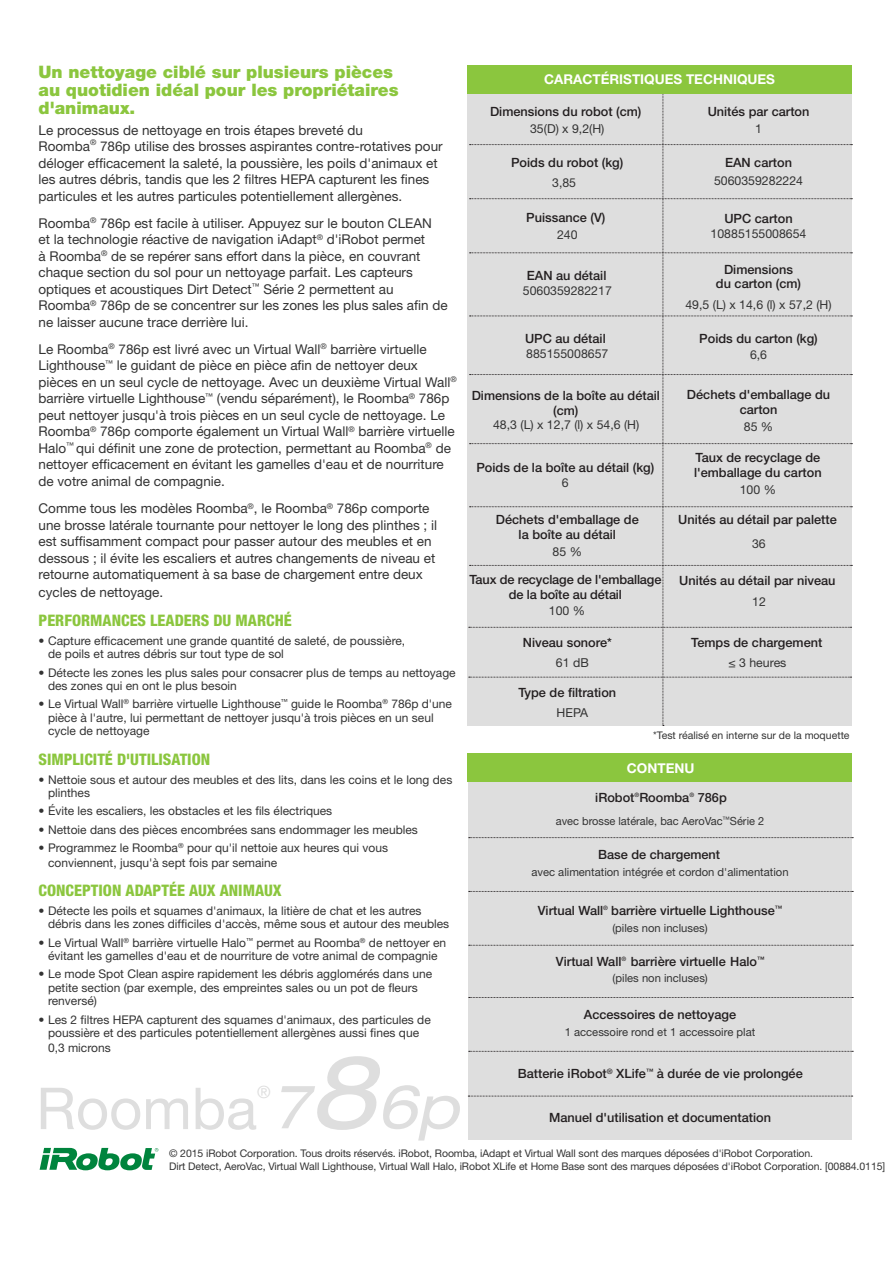
<style>
.page{position:relative;width:893px;height:1263px;background:#fff}
.page>*{position:absolute;margin:0;border:0;box-sizing:border-box;transform-origin:0 0}
.t1{font:57.9px "Helvetica Neue LT Pro";color:#dedede}
.t2{font:900 17.25px/18px "Helvetica Neue LT Pro";color:#8bc63e}
.t3{font:16.95px "Helvetica Neue LT Pro";color:#dedede}
.t4{font:800 condensed 15.9px "Helvetica Neue LT Pro";color:#8bc63e}
.t5{font:13.5px/16.5px "Helvetica Neue LT Pro";color:#333}
.t6{font:700 13.5px "Helvetica Neue LT Pro";color:#fff}
.t7{font:500 12.75px/15px "Helvetica Neue LT Pro";color:#231f20;text-align:center}
.t8{font:12.3px "Helvetica Neue LT Pro";color:#333}
.t9{font:12px/13.5px "Helvetica Neue LT Pro";color:#333}
.t10{font:11.25px "Helvetica Neue LT Pro";color:#333}
.t11{font:10.5px/12.8px "Helvetica Neue LT Pro";letter-spacing:-.005em;color:#333}
.s1{font-style:italic;font-stretch:expanded;font-size:60.75px}
.s2{font-style:italic;font-stretch:expanded;font-size:101.55px}
</style>
<div class="page">
<div style="left:468px;top:782px;width:384px;height:357px;background:#dedede"></div>
<svg style="left:469px;top:837px;width:384px;height:1px"></svg>
<svg style="left:469px;top:891px;width:384px;height:1px"></svg>
<svg style="left:469px;top:945px;width:384px;height:1px"></svg>
<svg style="left:469px;top:997px;width:384px;height:1px"></svg>
<svg style="left:469px;top:1051px;width:384px;height:1px"></svg>
<div style="left:467px;top:65px;width:385px;height:29px;background:#8bc63e"></div>
<svg style="left:468px;top:1096px;width:385px;height:1px"></svg>
<div style="left:467px;top:753px;width:385px;height:29px;background:#8bc63e"></div>
<div style="left:469px;top:94px;width:383px;height:632px;background:#dedede"></div>
<svg style="left:40px;top:1148px;width:118px;height:22px"></svg>
<p class="t2" style="left:39px;top:63px;width:362px">Un nettoyage ciblé sur plusieurs pièces au quotidien idéal pour les propriétaires d'animaux.</p>
<p class="t5" style="left:39px;top:121px;width:406px">Le processus de nettoyage en trois étapes breveté du<br>Roomba<sup>®</sup> 786p utilise des brosses aspirantes contre-rotatives pour déloger efficacement la saleté, la poussière, les poils d'animaux et les autres débris, tandis que les 2 filtres HEPA capturent les fines particules et les autres particules potentiellement allergènes.</p>
<p class="t5" style="left:39px;top:215px;width:411px">Roomba<sup>®</sup> 786p est facile à utiliser. Appuyez sur le bouton CLEAN<br>et la technologie réactive de navigation iAdapt<sup>®</sup> d'iRobot permet<br>à Roomba<sup>®</sup> de se repérer sans effort dans la pièce, en couvrant chaque section du sol pour un nettoyage parfait. Les capteurs optiques et acoustiques Dirt Detect<sup>™</sup> Série 2 permettent au Roomba<sup>®</sup> 786p de se concentrer sur les zones les plus sales afin de ne laisser aucune trace derrière lui.</p>
<p class="t5" style="left:39px;top:341px;width:420px">Le Roomba<sup>®</sup> 786p est livré avec un Virtual Wall<sup>®</sup> barrière virtuelle Lighthouse<sup>™</sup> le guidant de pièce en pièce afin de nettoyer deux pièces en un seul cycle de nettoyage. Avec un deuxième Virtual Wall<sup>® </sup>barrière virtuelle Lighthouse<sup>™</sup> (vendu séparément), le Roomba<sup>®</sup> 786p peut nettoyer jusqu'à trois pièces en un seul cycle de nettoyage. Le Roomba<sup>®</sup> 786p comporte également un Virtual Wall<sup>®</sup> barrière virtuelle Halo<sup>™</sup> qui définit une zone de protection, permettant au Roomba<sup>®</sup> de nettoyer efficacement en évitant les gamelles d'eau et de nourriture de votre animal de compagnie.</p>
<p class="t5" style="left:39px;top:500px;width:400px">Comme tous les modèles Roomba<sup>®</sup>, le Roomba<sup>®</sup> 786p comporte une brosse latérale tournante pour nettoyer le long des plinthes ; il est suffisamment compact pour passer autour des meubles et en dessous ; il évite les escaliers et autres changements de niveau et retourne automatiquement à sa base de chargement entre deux cycles de nettoyage.</p>
<p class="t4" style="left:39px;top:610px;width:255px">PERFORMANCES LEADERS DU MARCHÉ</p>
<p class="t9" style="left:48px;top:633px;width:359px;text-indent:-10px">• Capture efficacement une grande quantité de saleté, de poussière, de poils et autres débris sur tout type de sol</p>
<p class="t9" style="left:48px;top:665px;width:409px;text-indent:-10px">• Détecte les zones les plus sales pour consacrer plus de temps au nettoyage des zones qui en ont le plus besoin</p>
<p class="t9" style="left:48px;top:697px;width:405px;text-indent:-10px">• Le Virtual Wall<sup>®</sup> barrière virtuelle Lighthouse<sup>™</sup> guide le Roomba<sup>®</sup> 786p d'une pièce à l'autre, lui permettant de nettoyer jusqu'à trois pièces en un seul cycle de nettoyage</p>
<p class="t4" style="left:39px;top:749px;width:173px">SIMPLICITÉ D'UTILISATION</p>
<p class="t9" style="left:48px;top:772px;width:406px;text-indent:-10px">• Nettoie sous et autour des meubles et des lits, dans les coins et le long des plinthes</p>
<p class="t9" style="left:39px;top:804px;width:295px">• Évite les escaliers, les obstacles et les fils électriques</p>
<p class="t9" style="left:39px;top:822px;width:381px">• Nettoie dans des pièces encombrées sans endommager les meubles</p>
<p class="t9" style="left:48px;top:840px;width:342px;line-height:14.7px;text-indent:-10px">• Programmez le Roomba<sup>®</sup> pour qu'il nettoie aux heures qui vous conviennent, jusqu'à sept fois par semaine</p>
<p class="t4" style="left:39px;top:881px;width:245px">CONCEPTION ADAPTÉE AUX ANIMAUX</p>
<p class="t9" style="left:48px;top:904px;width:403px;text-indent:-10px">• Détecte les poils et squames d'animaux, la litière de chat et les autres débris dans les zones difficiles d'accès, même sous et autour des meubles</p>
<p class="t9" style="left:39px;top:935px;width:409px;text-align:center">• Le Virtual Wall<sup>®</sup> barrière virtuelle Halo<sup>™</sup> permet au Roomba<sup>®</sup> de nettoyer en évitant les gamelles d'eau et de nourriture de votre animal de compagnie</p>
<p class="t9" style="left:48px;top:967px;width:386px;text-indent:-10px">• Le mode Spot Clean aspire rapidement les débris agglomérés dans une petite section (par exemple, des empreintes sales ou un pot de fleurs renversé)</p>
<p class="t9" style="left:39px;top:1012px;width:394px;text-align:center">• Les 2 filtres HEPA capturent des squames d'animaux, des particules de poussière et des particules potentiellement allergènes aussi fines que</p>
<p class="t9" style="left:48px;top:1041px;width:64px">0,3 microns</p>
<p class="t6" style="left:544px;top:71px;width:232px">CARACTÉRISTIQUES TECHNIQUES</p>
<p class="t7" style="left:490px;top:103px;width:153px">Dimensions du robot (cm)</p>
<p class="t8" style="left:530px;top:121px;width:76px">35(D) x 9,2(H)</p>
<p class="t7" style="left:511px;top:155px;width:114px">Poids du robot (kg)</p>
<p class="t8" style="left:552px;top:175px;width:25px">3,85</p>
<p class="t7" style="left:526px;top:210px;width:81px">Puissance (V)</p>
<p class="t8" style="left:557px;top:227px;width:22px">240</p>
<p class="t7" style="left:527px;top:267px;width:81px">EAN au détail</p>
<p class="t8" style="left:523px;top:283px;width:91px">5060359282217</p>
<p class="t7" style="left:525px;top:331px;width:82px">UPC au détail</p>
<p class="t8" style="left:526px;top:347px;width:84px">885155008657</p>
<p class="t7" style="left:472px;top:388px;width:190px">Dimensions de la boîte au détail (cm)</p>
<p class="t8" style="left:493px;top:417px;width:148px">48,3 (L) x 12,7 (l) x 54,6 (H)</p>
<p class="t7" style="left:476px;top:459px;width:179px">Poids de la boîte au détail (kg)</p>
<p class="t8" style="left:562px;top:475px;width:8px">6</p>
<p class="t7" style="left:496px;top:511px;width:144px">Déchets d'emballage de la boîte au détail</p>
<p class="t8" style="left:553px;top:544px;width:31px">85 %</p>
<p class="t7" style="left:469px;top:572px;width:194px">Taux de recyclage de l'emballage de la boîte au détail</p>
<p class="t8" style="left:549px;top:604px;width:38px">100 %</p>
<p class="t7" style="left:523px;top:635px;width:91px">Niveau sonore*</p>
<p class="t8" style="left:556px;top:655px;width:34px">61 dB</p>
<p class="t7" style="left:518px;top:685px;width:99px">Type de filtration</p>
<p class="t8" style="left:557px;top:705px;width:33px">HEPA</p>
<p class="t7" style="left:708px;top:104px;width:103px">Unités par carton</p>
<p class="t8" style="left:755px;top:122px;width:8px">1</p>
<p class="t7" style="left:725px;top:154px;width:69px">EAN carton</p>
<p class="t8" style="left:714px;top:173px;width:91px">5060359282224</p>
<p class="t7" style="left:724px;top:211px;width:70px">UPC carton</p>
<p class="t8" style="left:711px;top:226px;width:97px">10885155008654</p>
<p class="t7" style="left:716px;top:263px;width:87px;line-height:13.5px">Dimensions du carton (cm)</p>
<p class="t8" style="left:685px;top:297px;width:148px">49,5 (L) x 14,6 (l) x 57,2 (H)</p>
<p class="t8" style="left:750px;top:347px;width:19px">6,6</p>
<p class="t7" style="left:699px;top:331px;width:120px">Poids du carton (kg)</p>
<p class="t7" style="left:687px;top:387px;width:145px">Déchets d'emballage du carton</p>
<p class="t8" style="left:744px;top:419px;width:31px">85 %</p>
<p class="t7" style="left:694px;top:450px;width:129px;text-align:left">Taux de recyclage de l'emballage du carton</p>
<p class="t8" style="left:740px;top:482px;width:38px">100 %</p>
<p class="t7" style="left:678px;top:512px;width:160px">Unités au détail par palette</p>
<p class="t8" style="left:752px;top:536px;width:15px">36</p>
<p class="t7" style="left:679px;top:573px;width:158px">Unités au détail par niveau</p>
<p class="t8" style="left:752px;top:595px;width:15px">12</p>
<p class="t7" style="left:691px;top:635px;width:133px">Temps de chargement</p>
<p class="t8" style="left:728px;top:655px;width:59px">≤ 3 heures</p>
<p class="t11" style="left:653px;top:729px;width:198px">*Test réalisé en interne sur de la moquette</p>
<p class="t6" style="left:627px;top:759px;width:69px">CONTENU</p>
<p class="t7" style="left:595px;top:790px;width:133px">iRobot<sup>®</sup>Roomba<sup>®</sup> 786p</p>
<p class="t10" style="left:556px;top:814px;width:210px">avec brosse latérale, bac AeroVac<sup>™</sup>Série 2</p>
<p class="t7" style="left:598px;top:847px;width:124px">Base de chargement</p>
<p class="t10" style="left:531px;top:865px;width:259px">avec alimentation intégrée et cordon d'alimentation</p>
<p class="t7" style="left:538px;top:903px;width:246px">Virtual Wall<sup>®</sup> barrière virtuelle Lighthouse<sup>™</sup></p>
<p class="t10" style="left:612px;top:921px;width:97px">(piles non incluses)</p>
<p class="t7" style="left:556px;top:954px;width:210px">Virtual Wall<sup>®</sup> barrière virtuelle Halo<sup>™</sup></p>
<p class="t10" style="left:613px;top:971px;width:97px">(piles non incluses)</p>
<p class="t7" style="left:584px;top:1007px;width:154px">Accessoires de nettoyage</p>
<p class="t10" style="left:565px;top:1025px;width:192px">1 accessoire rond et 1 accessoire plat</p>
<p class="t1" style="left:36px;top:1074px;width:424px">Roomba <span class="s1">7</span><span class="s2">8</span><span class="s1">6p</span></p>
<p class="t3" style="left:257px;top:1082px;width:15px">®</p>
<p class="t7" style="left:518px;top:1066px;width:286px">Batterie iRobot<sup>®</sup> XLife<sup>™</sup> à durée de vie prolongée</p>
<p class="t7" style="left:549px;top:1109px;width:224px">Manuel d'utilisation et documentation</p>
<p class="t11" style="left:169px;top:1147px;width:718px">© 2015 iRobot Corporation. Tous droits réservés. iRobot, Roomba, iAdapt et Virtual Wall sont des marques déposées d'iRobot Corporation.<br>Dirt Detect, AeroVac, Virtual Wall Lighthouse, Virtual Wall Halo, iRobot XLife et Home Base sont des marques déposées d'iRobot Corporation. [00884.0115]</p>
</div>
